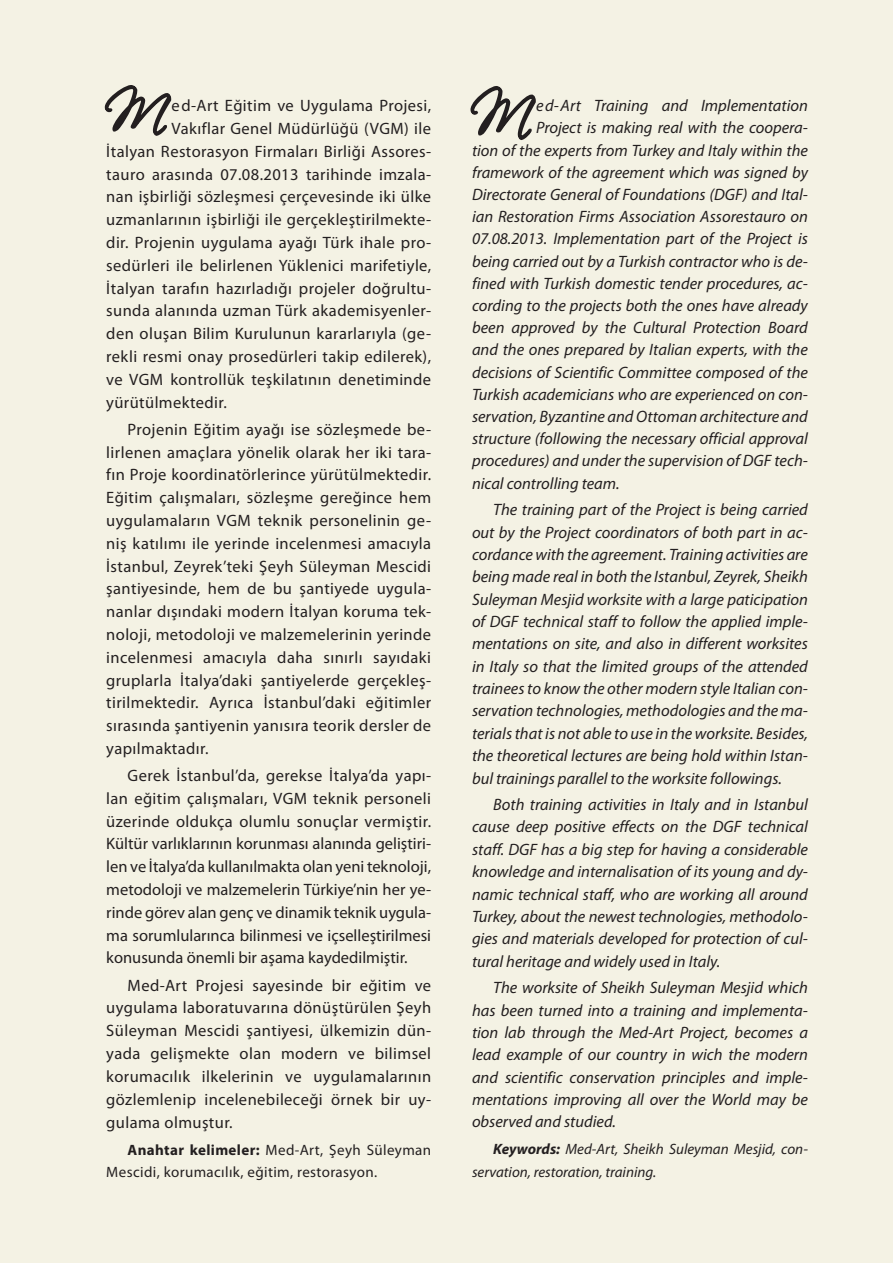
<style>
.page{position:relative;width:893px;height:1263px;background:#f4f2e4}
.page>*{position:absolute;margin:0;border:0;box-sizing:border-box;transform-origin:0 0}
.METİN_TEMEL{font:italic 16.5px/22.4px "Myriad Pro";color:#231f20;text-align:justify}
.METİN_TEMEL-2{font:16.5px/22.8px "Myriad Pro";letter-spacing:.025em;color:#231f20;text-align:justify}
.METİN_TEMEL-3{font:15px/22.5px "Myriad Pro";letter-spacing:.025em;color:#231f20}
.METİN_TEMEL-4{font:italic 15px/22.5px "Myriad Pro";color:#231f20}
.s1{font-weight:700}
</style>
<div class="page">
<svg style="left:104px;top:85px;width:68px;height:51px"></svg>
<svg style="left:470px;top:86px;width:66px;height:54px"></svg>
<p class="METİN_TEMEL-2" style="left:172px;top:94px;width:261px">ed-Art Eğitim ve Uygulama Projesi,</p>
<p class="METİN_TEMEL-2" style="left:172px;top:117px;width:261px">Vakıflar Genel Müdürlüğü (VGM) ile</p>
<p class="METİN_TEMEL-2" style="left:106px;top:140px;width:326px">İtalyan Restorasyon Firmaları Birliği Assores-</p>
<p class="METİN_TEMEL-2" style="left:106px;top:162px;width:326px">tauro arasında 07.08.2013 tarihinde imzala-</p>
<p class="METİN_TEMEL-2" style="left:106px;top:185px;width:326px">nan işbirliği sözleşmesi çerçevesinde iki ülke</p>
<p class="METİN_TEMEL-2" style="left:106px;top:208px;width:326px">uzmanlarının işbirliği ile gerçekleştirilmekte-</p>
<p class="METİN_TEMEL-2" style="left:106px;top:231px;width:326px">dir. Projenin uygulama ayağı Türk ihale pro-</p>
<p class="METİN_TEMEL-2" style="left:106px;top:254px;width:326px">sedürleri ile belirlenen Yüklenici marifetiyle,</p>
<p class="METİN_TEMEL-2" style="left:106px;top:276px;width:326px">İtalyan tarafın hazırladığı projeler doğrultu-</p>
<p class="METİN_TEMEL-2" style="left:106px;top:299px;width:326px">sunda alanında uzman Türk akademisyenler-</p>
<p class="METİN_TEMEL-2" style="left:106px;top:322px;width:326px">den oluşan Bilim Kurulunun kararlarıyla (ge-</p>
<p class="METİN_TEMEL-2" style="left:106px;top:345px;width:326px">rekli resmi onay prosedürleri takip edilerek),</p>
<p class="METİN_TEMEL-2" style="left:106px;top:368px;width:326px">ve VGM kontrollük teşkilatının denetiminde</p>
<p class="METİN_TEMEL-2" style="left:106px;top:390px;width:122px">yürütülmektedir.</p>
<p class="METİN_TEMEL-2" style="left:106px;top:417px;width:326px;text-indent:21px">Projenin Eğitim ayağı ise sözleşmede be&shy;lirlenen amaçlara yönelik olarak her iki tara&shy;fın Proje koordinatörlerince yürütülmektedir.<br>Eğitim çalışmaları, sözleşme gereğince hem uygulamaların VGM teknik personelinin ge&shy;niş katılımı ile yerinde incelenmesi amacıyla İstanbul, Zeyrek’teki Şeyh Süleyman Mescidi şantiyesinde, hem de bu şantiyede uygula&shy;nanlar dışındaki modern İtalyan koruma tek&shy;noloji, metodoloji ve malzemelerinin yerinde incelenmesi amacıyla daha sınırlı sayıdaki gruplarla İtalya’daki şantiyelerde gerçekleş&shy;tirilmektedir. Ayrıca İstanbul’daki eğitimler sırasında şantiyenin yanısıra teorik dersler de yapılmaktadır.</p>
<p class="METİN_TEMEL-2" style="left:106px;top:764px;width:326px;text-indent:21px">Gerek İstanbul’da, gerekse İtalya’da yapı&shy;lan eğitim çalışmaları, VGM teknik personeli üzerinde oldukça olumlu sonuçlar vermiştir.<br>Kültür varlıklarının korunması alanında geliştiri&shy;len ve İtalya’da kullanılmakta olan yeni teknoloji, metodoloji ve malzemelerin Türkiye’nin her ye&shy;rinde görev alan genç ve dinamik teknik uygula&shy;ma sorumlularınca bilinmesi ve içselleştirilmesi konusunda önemli bir aşama kaydedilmiştir.</p>
<p class="METİN_TEMEL-2" style="left:106px;top:973px;width:326px;text-indent:21px">Med-Art Projesi sayesinde bir eğitim ve uygulama laboratuvarına dönüştürülen Şeyh Süleyman Mescidi şantiyesi, ülkemizin dün&shy;yada gelişmekte olan modern ve bilimsel korumacılık ilkelerinin ve uygulamalarının gözlemlenip incelenebileceği örnek bir uy&shy;gulama olmuştur.</p>
<p class="METİN_TEMEL-3" style="left:106px;top:1138px;width:326px;text-indent:21px"><span class="s1">Anahtar kelimeler:</span> Med-Art, Şeyh Süleyman<br>Mescidi, korumacılık, eğitim, restorasyon.</p>
<p class="METİN_TEMEL" style="left:536px;top:94px;width:273px">ed-Art Training and Implementation</p>
<p class="METİN_TEMEL" style="left:536px;top:116px;width:273px">Project is making real with the coopera-</p>
<p class="METİN_TEMEL" style="left:472px;top:139px;width:337px">tion of the experts from Turkey and Italy within the</p>
<p class="METİN_TEMEL" style="left:472px;top:161px;width:337px">framework of the agreement which was signed by</p>
<p class="METİN_TEMEL" style="left:472px;top:183px;width:337px">Directorate General of Foundations (DGF) and Ital-</p>
<p class="METİN_TEMEL" style="left:472px;top:205px;width:337px">ian Restoration Firms Association Assorestauro on</p>
<p class="METİN_TEMEL" style="left:472px;top:227px;width:337px">07.08.2013. Implementation part of the Project is</p>
<p class="METİN_TEMEL" style="left:472px;top:250px;width:337px">being carried out by a Turkish contractor who is de-</p>
<p class="METİN_TEMEL" style="left:472px;top:272px;width:337px">fined with Turkish domestic tender procedures, ac-</p>
<p class="METİN_TEMEL" style="left:472px;top:294px;width:337px">cording to the projects both the ones have already</p>
<p class="METİN_TEMEL" style="left:472px;top:316px;width:337px">been approved by the Cultural Protection Board</p>
<p class="METİN_TEMEL" style="left:472px;top:338px;width:337px">and the ones prepared by Italian experts, with the</p>
<p class="METİN_TEMEL" style="left:472px;top:361px;width:337px">decisions of Scientific Committee composed of the</p>
<p class="METİN_TEMEL" style="left:472px;top:383px;width:337px">Turkish academicians who are experienced on con-</p>
<p class="METİN_TEMEL" style="left:472px;top:405px;width:337px">servation, Byzantine and Ottoman architecture and</p>
<p class="METİN_TEMEL" style="left:472px;top:427px;width:337px">structure (following the necessary official approval</p>
<p class="METİN_TEMEL" style="left:472px;top:449px;width:337px">procedures) and under the supervision of DGF tech-</p>
<p class="METİN_TEMEL" style="left:472px;top:472px;width:149px">nical controlling team.</p>
<p class="METİN_TEMEL" style="left:472px;top:498px;width:337px;text-indent:21px">The training part of the Project is being carried out by the Project coordinators of both part in ac&shy;cordance with the agreement. Training activities are being made real in both the Istanbul, Zeyrek, Sheikh Suleyman Mesjid worksite with a large paticipation of DGF technical staff to follow the applied imple&shy;mentations on site, and also in different worksites in Italy so that the limited groups of the attended trainees to know the other modern style Italian con&shy;servation technologies, methodologies and the ma&shy;terials that is not able to use in the worksite. Besides, the theoretical lectures are being hold within Istan&shy;bul trainings parallel to the worksite followings.</p>
<p class="METİN_TEMEL" style="left:472px;top:793px;width:337px;text-indent:21px">Both training activities in Italy and in Istanbul cause deep positive effects on the DGF technical staff. DGF has a big step for having a considerable knowledge and internalisation of its young and dy&shy;namic technical staff, who are working all around Turkey, about the newest technologies, methodolo&shy;gies and materials developed for protection of cul&shy;tural heritage and widely used in Italy.</p>
<p class="METİN_TEMEL" style="left:472px;top:976px;width:337px;text-indent:21px">The worksite of Sheikh Suleyman Mesjid which has been turned into a training and implementa&shy;tion lab through the Med-Art Project, becomes a lead example of our country in wich the modern and scientific conservation principles and imple&shy;mentations improving all over the World may be observed and studied.</p>
<p class="METİN_TEMEL-4" style="left:472px;top:1137px;width:337px;text-indent:21px"><span class="s1">Keywords:</span> Med-Art, Sheikh Suleyman Mesjid, con&shy;servation, restoration, training.</p>
</div>
